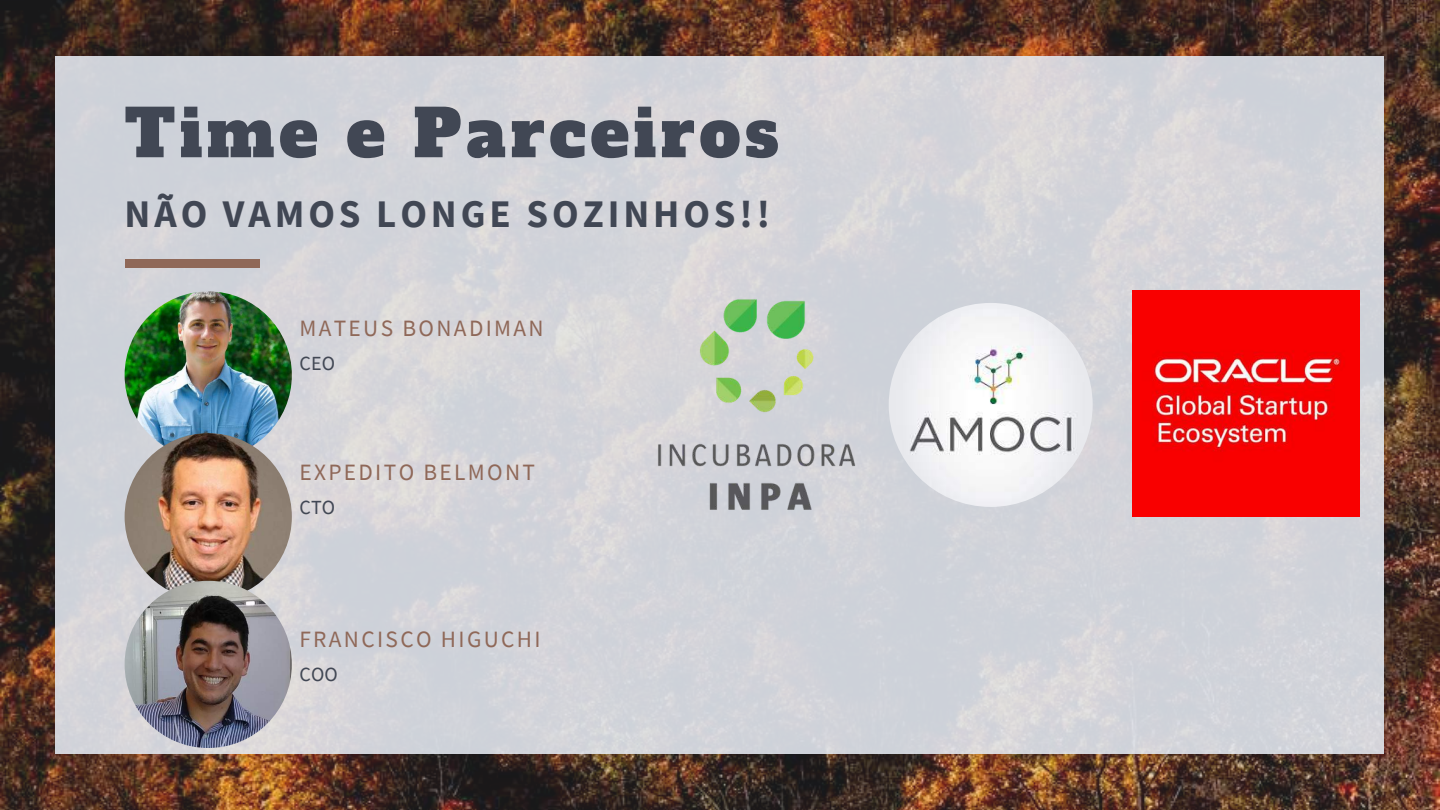
<style>
.page{position:relative;width:1440px;height:810px;background:#fff}
.page>*{position:absolute;margin:0;border:0;box-sizing:border-box;transform-origin:0 0}
.t1{font:65px "Alfa Slab One";letter-spacing:.07em;color:#414754}
.t2{font:700 39px "Source Sans Pro";letter-spacing:.1em;color:#414754}
.t3{font:23.4px "Source Sans Pro";letter-spacing:.1em;color:#8f6858}
.t4{font:20px "Source Sans Pro";letter-spacing:.01em;color:#414754}
</style>
<div class="page">
<img style="left:0;top:0;width:1440px;height:810px">
<div style="left:56px;top:56px;width:1328px;height:698px;background:#d2d3d9"></div>
<img style="left:125px;top:291px;width:167px;height:168px;border-radius:50%">
<img style="left:125px;top:433px;width:167px;height:167px;border-radius:50%">
<img style="left:125px;top:581px;width:167px;height:167px;border-radius:50%">
<div style="left:125px;top:259px;width:135px;height:9px;background:#8f6858"></div>
<img style="left:889px;top:303px;width:204px;height:204px;border-radius:50%">
<img style="left:632px;top:282px;width:244px;height:246px">
<img style="left:1133px;top:290px;width:226px;height:227px">
<h1 class="t1" style="left:125px;top:90px;width:656px">Time e Parceiros</h1>
<h2 class="t2" style="left:125px;top:188px;width:647px">NÃO VAMOS LONGE SOZINHOS!!</h2>
<p class="t3" style="left:299px;top:313px;width:246px">MATEUS BONADIMAN</p>
<p class="t4" style="left:299px;top:350px;width:37px">CEO</p>
<p class="t3" style="left:299px;top:457px;width:237px">EXPEDITO BELMONT</p>
<p class="t4" style="left:299px;top:495px;width:37px">CTO</p>
<p class="t3" style="left:299px;top:624px;width:243px">FRANCISCO HIGUCHI</p>
<p class="t4" style="left:299px;top:662px;width:40px">COO</p>
</div>
